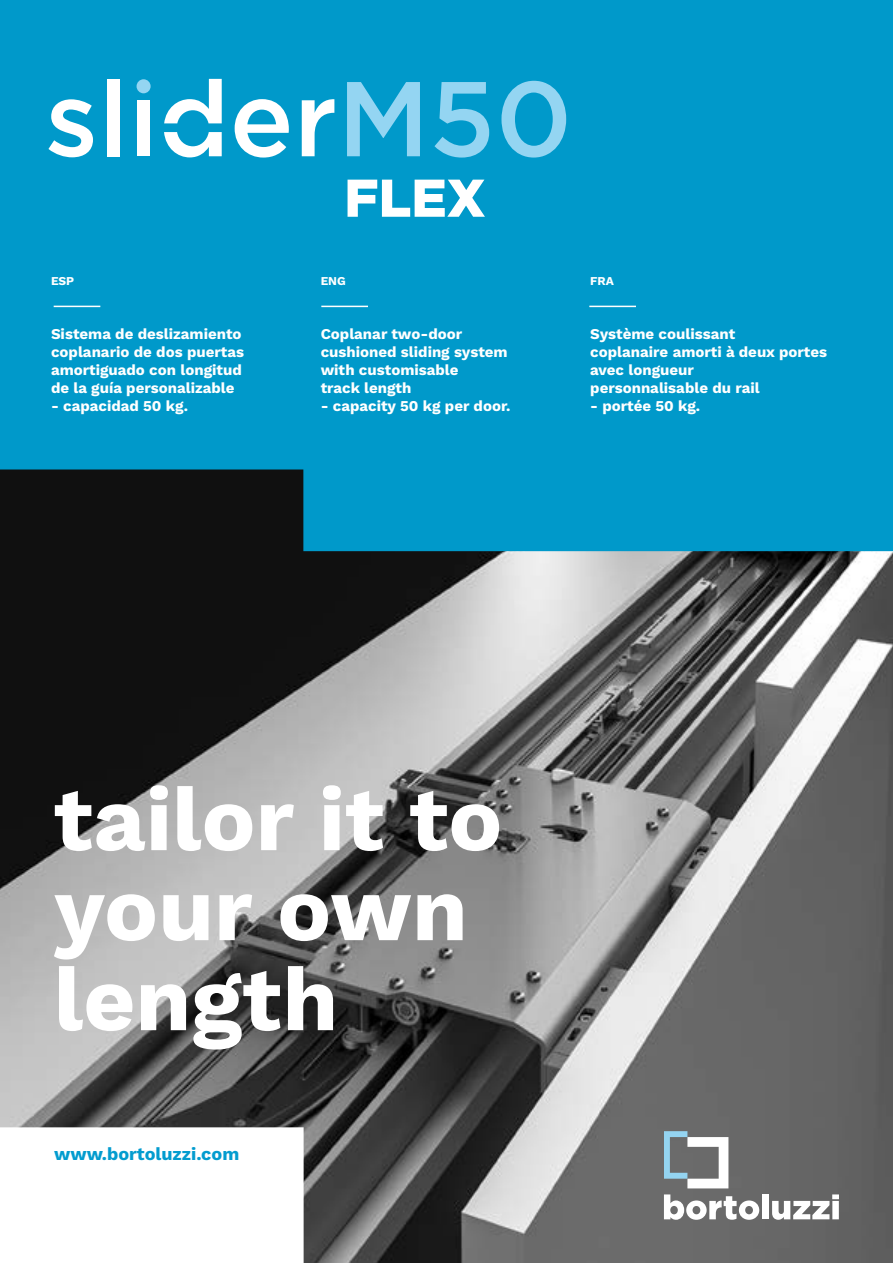
<style>
.page{position:relative;width:893px;height:1263px;background:#fff}
.page>*{position:absolute;margin:0;border:0;box-sizing:border-box;transform-origin:0 0}
.t1{font:700 90px/90px "Work Sans";color:#fff}
.t2{font:700 18px "Work Sans";color:#039ccf}
.t3{font:700 15px/18px "Work Sans";color:#fff}
.t4{font:700 12px "Work Sans";color:#fff}
</style>
<div class="page">
<div style="left:0;top:0;width:893px;height:582px;background:#0099ca"></div>
<svg style="left:48px;top:99px;width:45px;height:58px"></svg>
<div style="left:107px;top:79px;width:13px;height:77px;background:#fff"></div>
<div style="left:137px;top:100px;width:13px;height:56px;background:#fff"></div>
<svg style="left:235px;top:99px;width:54px;height:59px"></svg>
<svg style="left:302px;top:99px;width:32px;height:57px"></svg>
<svg style="left:347px;top:82px;width:73px;height:74px"></svg>
<svg style="left:434px;top:82px;width:55px;height:76px"></svg>
<svg style="left:501px;top:81px;width:65px;height:77px"></svg>
<svg style="left:348px;top:180px;width:137px;height:37px"></svg>
<svg style="left:164px;top:132px;width:58px;height:25px"></svg>
<svg style="left:164px;top:79px;width:58px;height:44px"></svg>
<div style="left:137px;top:79px;width:14px;height:14px;background:#94d5f2;border-radius:50%"></div>
<hr style="left:321px;top:306px;width:47px;height:1px;background:#fff">
<hr style="left:54px;top:306px;width:46px;height:1px;background:#fff">
<hr style="left:589px;top:306px;width:47px;height:1px;background:#fff">
<img style="left:0;top:469px;width:893px;height:794px">
<svg style="left:664px;top:1131px;width:64px;height:57px"></svg>
<svg style="left:664px;top:1194px;width:95px;height:26px"></svg>
<div style="left:762px;top:1194px;width:7px;height:25px;background:#fff"></div>
<svg style="left:772px;top:1194px;width:67px;height:26px"></svg>
<p class="t4" style="left:51px;top:274px;width:25px">ESP</p>
<p class="t3" style="left:51px;top:326px;width:195px">Sistema de deslizamiento coplanario de dos puertas amortiguado con longitud de la guía personalizable</p>
<p class="t3" style="left:51px;top:398px;width:139px">- capacidad 50 kg.</p>
<p class="t4" style="left:321px;top:274px;width:27px">ENG</p>
<p class="t3" style="left:321px;top:326px;width:189px">Coplanar two-door cushioned sliding system with customisable<br>track length</p>
<p class="t3" style="left:321px;top:398px;width:191px">- capacity 50 kg per door.</p>
<p class="t4" style="left:590px;top:274px;width:25px">FRA</p>
<p class="t3" style="left:590px;top:326px;width:238px">Système coulissant<br>coplanaire amorti à deux portes avec longueur<br>personnalisable du rail</p>
<p class="t3" style="left:590px;top:398px;width:112px">- portée 50 kg.</p>
<h1 class="t1" style="left:54px;top:779px;width:450px">tailor it to your own length</h1>
<p class="t2" style="left:54px;top:1143px;width:187px">www.bortoluzzi.com</p>
</div>
